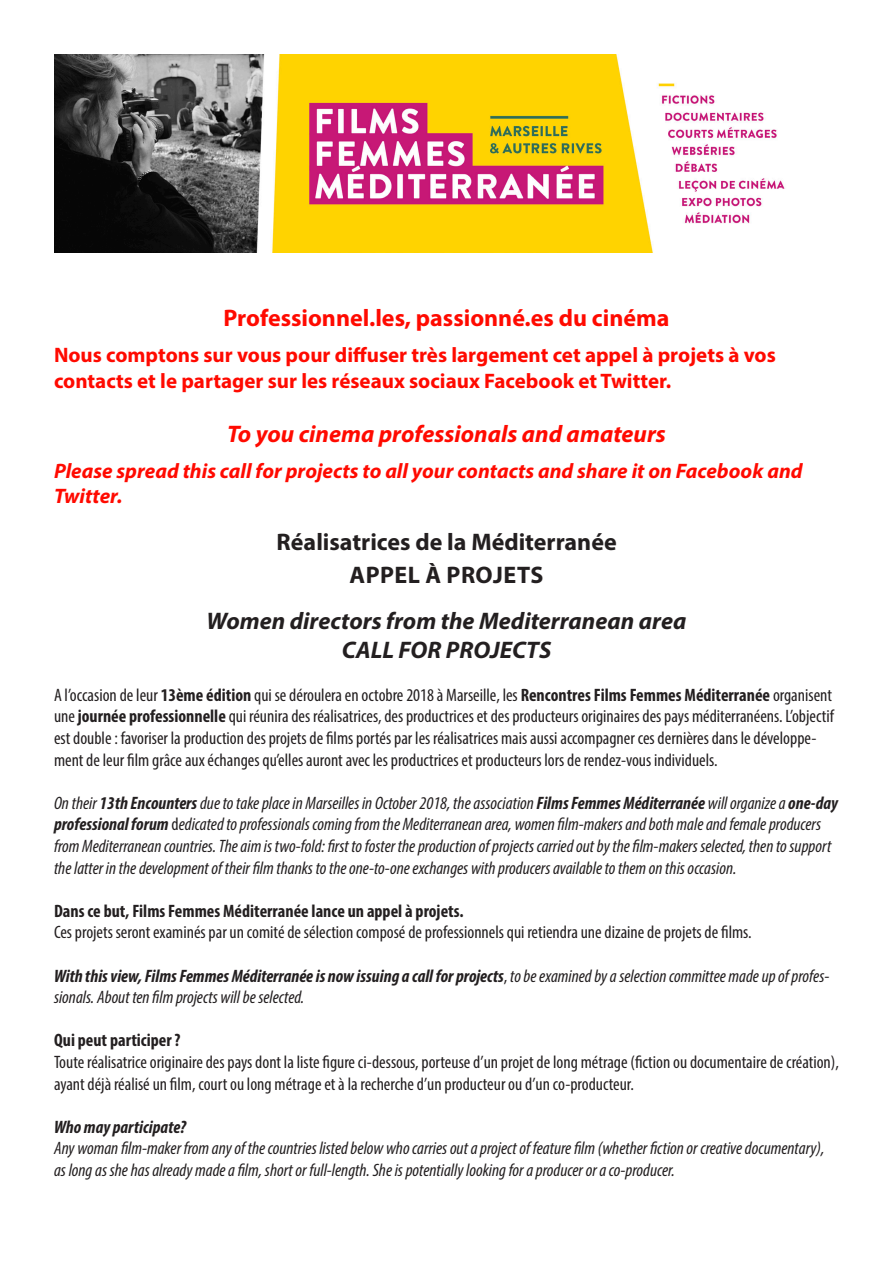
<style>
.page{position:relative;width:893px;height:1263px;background:#fff}
.page>*{position:absolute;margin:0;border:0;box-sizing:border-box;transform-origin:0 0}
.t1{font:italic 700 24px "Myriad Pro";color:#231f20}
.t2{font:700 24px "Myriad Pro";color:#ff0a00}
.t3{font:italic 700 24px "Myriad Pro";color:#ff0a00}
.t4{font:700 24px "Myriad Pro";color:#231f20}
.t5{font:700 24px "Myriad Pro";letter-spacing:.02em;color:#231f20}
.t6{font:700 21px/25.2px "Myriad Pro";color:#ff0a00}
.t7{font:italic 700 21px/25.2px "Myriad Pro";color:#ff0a00}
.t8{font:italic condensed 18px/21.6px "Myriad Pro";color:#231f20}
.t9{font:condensed 18px/21.6px "Myriad Pro";color:#231f20}
.t10{font:700 condensed 18px "Myriad Pro";color:#231f20}
.t11{font:italic 700 condensed 18px "Myriad Pro";color:#231f20}
.s1{font-weight:700}
.s2{font-style:normal}
</style>
<div class="page">
<img style="left:54px;top:54px;width:731px;height:199px">
<p class="t2" style="left:224px;top:303px;width:447px">Professionnel.les, passionné.es du cinéma</p>
<p class="t6" style="left:54px;top:342px;width:723px">Nous comptons sur vous pour diffuser très largement cet appel à projets à vos contacts et le partager sur les réseaux sociaux Facebook et Twitter.</p>
<p class="t3" style="left:227px;top:418px;width:440px">To you cinema professionals and amateurs</p>
<p class="t7" style="left:54px;top:457px;width:750px">Please spread this call for projects to all your contacts and share it on Facebook and<br>Twitter.</p>
<p class="t4" style="left:276px;top:526px;width:342px">Réalisatrices de la Méditerranée</p>
<p class="t5" style="left:350px;top:559px;width:195px">APPEL À PROJETS</p>
<p class="t1" style="left:207px;top:605px;width:481px">Women directors from the Mediterranean area</p>
<p class="t1" style="left:342px;top:634px;width:211px">CALL FOR PROJECTS</p>
<p class="t9" style="left:54px;top:684px;width:781px">A l’occasion de leur <span class="s1">13ème édition</span> qui se déroulera en octobre 2018 à Marseille, les <span class="s1">Rencontres Films Femmes Méditerranée</span> organisent une <span class="s1">journée professionnelle</span> qui réunira des réalisatrices, des productrices et des producteurs originaires des pays méditerranéens. L’objectif est double : favoriser la production des projets de films portés par les réalisatrices mais aussi accompagner ces dernières dans le développe&shy;ment de leur film grâce aux échanges qu’elles auront avec les productrices et producteurs lors de rendez-vous individuels.</p>
<p class="t8" style="left:54px;top:792px;width:785px">On their <span class="s1">13th Encounters</span> due to take place in Marseilles in October 2018, the association <span class="s1">Films Femmes Méditerranée</span> will organize a <span class="s1">one-day professional forum</span> <span class="s2">d</span>edicated to professionals coming from the Mediterranean area, women film-makers and both male and female producers from Mediterranean countries. The aim is two-fold: first to foster the production of projects carried out by the film-makers selected, then to support the latter in the development of their film thanks to the one-to-one exchanges with producers available to them on this occasion.</p>
<p class="t10" style="left:54px;top:899px;width:411px">Dans ce but, Films Femmes Méditerranée lance un appel à projets.</p>
<p class="t9" style="left:54px;top:921px;width:699px">Ces projets seront examinés par un comité de sélection composé de professionnels qui retiendra une dizaine de projets de films.</p>
<p class="t8" style="left:54px;top:965px;width:777px"><span class="s1">With this view, Films Femmes Méditerranée is now issuing a call for projects</span><span class="s2">,</span> to be examined by a selection committee made up of profes&shy;sionals. About ten film projects will be selected.</p>
<p class="t10" style="left:54px;top:1029px;width:128px">Qui peut participer ?</p>
<p class="t9" style="left:54px;top:1051px;width:786px">Toute réalisatrice originaire des pays dont la liste figure ci-dessous, porteuse d’un projet de long métrage (fiction ou documentaire de création), ayant déjà réalisé un film, court ou long métrage et à la recherche d’un producteur ou d’un co-producteur.</p>
<p class="t11" style="left:54px;top:1115px;width:134px">Who may participate?</p>
<p class="t8" style="left:54px;top:1137px;width:772px">Any woman film-maker from any of the countries listed below who carries out a project of feature film (whether fiction or creative documentary), as long as she has already made a film, short or full-length. She is potentially looking for a producer or a co-producer.</p>
</div>
